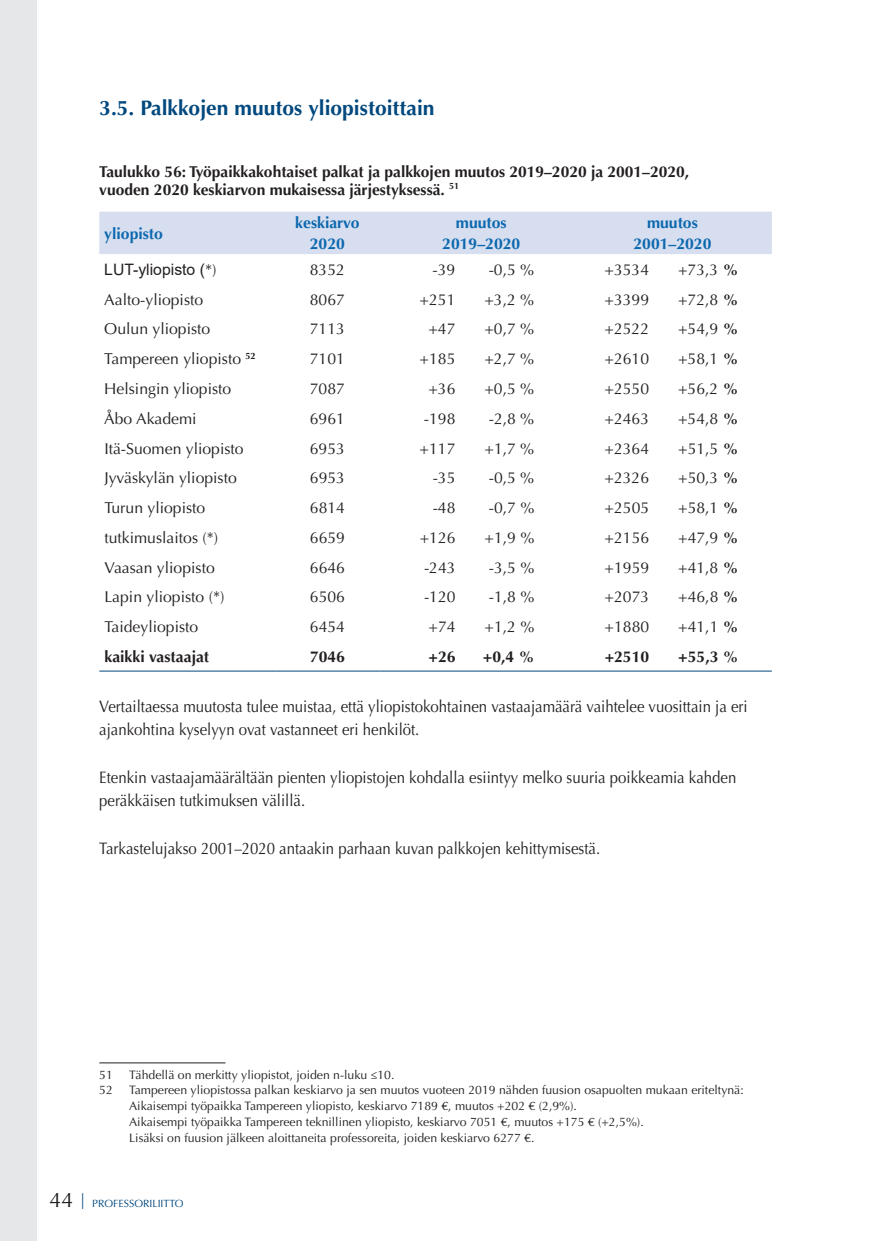
<style>
.page{position:relative;width:874px;height:1241px;background:#fff}
.page>*{position:absolute;margin:0;border:0;box-sizing:border-box;transform-origin:0 0}
.t1{font:700 21px "Optima LT Std";color:#01487e}
.t2{font:16.62px/23.6px "Optima LT Std";color:#231f20;scale:.9 1}
.t3{font:15.75px "Optima LT Std";color:#231f20}
.t4{font:700 15.75px/17.5px "Optima LT Std";color:#231f20}
.t5{font:700 15.75px/21px "Optima LT Std";color:#0c68af;text-align:center}
.t6{font:15.75px "Arial";color:#231f20}
.t7{font:12.25px/15.8px "Optima LT Std";color:#231f20}
.t8{font:10.5px "Optima LT Std";color:#01487e}
.s1{font-family:"Optima LT Std"}
.s2{font-weight:700}
.s3{font-size:21px;color:#231f20}
</style>
<div class="page">
<div style="left:0;top:0;width:37px;height:1240px;background:#e6e7e9"></div>
<div style="left:99px;top:211px;width:672px;height:43px;background:#d6deef"></div>
<hr style="left:99px;top:670px;width:176px;height:1px;background:#01487e">
<hr style="left:275px;top:670px;width:104px;height:1px;background:#01487e">
<hr style="left:379px;top:670px;width:204px;height:1px;background:#01487e">
<hr style="left:583px;top:670px;width:188px;height:1px;background:#01487e">
<hr style="left:99px;top:1062px;width:126px;height:1px;background:#231f20">
<h1 class="t1" style="left:99px;top:95px;width:336px">3.5. Palkkojen muutos yliopistoittain</h1>
<p class="t4" style="left:99px;top:163px;width:591px">Taulukko 56: Työpaikkakohtaiset palkat ja palkkojen muutos 2019–2020 ja 2001–2020, vuoden 2020 keskiarvon mukaisessa järjestyksessä. <sup>51</sup></p>
<p class="t5" style="left:104px;top:223px;width:60px">yliopisto</p>
<p class="t5" style="left:295px;top:212px;width:66px">keskiarvo<br>2020</p>
<p class="t5" style="left:442px;top:212px;width:79px">muutos<br>2019–2020</p>
<p class="t5" style="left:633px;top:212px;width:79px">muutos<br>2001–2020</p>
<p class="t6" style="left:104px;top:258px;width:114px">LUT-yliopisto (<span class="s1">*)</span></p>
<p class="t3" style="left:309px;top:260px;width:37px">8352</p>
<p class="t3" style="left:432px;top:260px;width:24px">-39</p>
<p class="t3" style="left:488px;top:260px;width:47px">-0,5 %</p>
<p class="t3" style="left:604px;top:260px;width:46px">+3534</p>
<p class="t3" style="left:677px;top:260px;width:62px">+73,3 <span class="s2">%</span></p>
<p class="t3" style="left:104px;top:290px;width:100px">Aalto-yliopisto</p>
<p class="t3" style="left:310px;top:290px;width:37px">8067</p>
<p class="t3" style="left:419px;top:290px;width:37px">+251</p>
<p class="t3" style="left:484px;top:290px;width:51px">+3,2 %</p>
<p class="t3" style="left:604px;top:290px;width:46px">+3399</p>
<p class="t3" style="left:677px;top:290px;width:62px">+72,8 <span class="s2">%</span></p>
<p class="t3" style="left:104px;top:320px;width:107px">Oulun yliopisto</p>
<p class="t3" style="left:310px;top:320px;width:37px">7113</p>
<p class="t3" style="left:428px;top:320px;width:29px">+47</p>
<p class="t3" style="left:484px;top:320px;width:51px">+0,7 %</p>
<p class="t3" style="left:604px;top:320px;width:46px">+2522</p>
<p class="t3" style="left:677px;top:320px;width:62px">+54,9 <span class="s2">%</span></p>
<p class="t3" style="left:104px;top:349px;width:153px">Tampereen yliopisto <sup>52</sup></p>
<p class="t3" style="left:310px;top:349px;width:37px">7101</p>
<p class="t3" style="left:419px;top:349px;width:37px">+185</p>
<p class="t3" style="left:484px;top:349px;width:51px">+2,7 %</p>
<p class="t3" style="left:604px;top:349px;width:46px">+2610</p>
<p class="t3" style="left:677px;top:349px;width:62px">+58,1 <span class="s2">%</span></p>
<p class="t3" style="left:104px;top:379px;width:128px">Helsingin yliopisto</p>
<p class="t3" style="left:310px;top:379px;width:37px">7087</p>
<p class="t3" style="left:428px;top:379px;width:29px">+36</p>
<p class="t3" style="left:484px;top:379px;width:51px">+0,5 %</p>
<p class="t3" style="left:604px;top:379px;width:46px">+2550</p>
<p class="t3" style="left:677px;top:379px;width:62px">+56,2 <span class="s2">%</span></p>
<p class="t3" style="left:104px;top:409px;width:94px">Åbo Akademi</p>
<p class="t3" style="left:310px;top:409px;width:37px">6961</p>
<p class="t3" style="left:423px;top:409px;width:33px">-198</p>
<p class="t3" style="left:488px;top:409px;width:47px">-2,8 %</p>
<p class="t3" style="left:604px;top:409px;width:46px">+2463</p>
<p class="t3" style="left:677px;top:409px;width:62px">+54,8 <span class="s2">%</span></p>
<p class="t3" style="left:104px;top:439px;width:141px">Itä-Suomen yliopisto</p>
<p class="t3" style="left:310px;top:439px;width:37px">6953</p>
<p class="t3" style="left:419px;top:439px;width:37px">+117</p>
<p class="t3" style="left:484px;top:439px;width:51px">+1,7 %</p>
<p class="t3" style="left:604px;top:439px;width:46px">+2364</p>
<p class="t3" style="left:677px;top:439px;width:62px">+51,5 <span class="s2">%</span></p>
<p class="t3" style="left:104px;top:468px;width:134px">Jyväskylän yliopisto</p>
<p class="t3" style="left:310px;top:468px;width:37px">6953</p>
<p class="t3" style="left:432px;top:468px;width:24px">-35</p>
<p class="t3" style="left:488px;top:468px;width:47px">-0,5 %</p>
<p class="t3" style="left:604px;top:468px;width:46px">+2326</p>
<p class="t3" style="left:677px;top:468px;width:62px">+50,3 <span class="s2">%</span></p>
<p class="t3" style="left:104px;top:498px;width:102px">Turun yliopisto</p>
<p class="t3" style="left:310px;top:498px;width:37px">6814</p>
<p class="t3" style="left:432px;top:498px;width:24px">-48</p>
<p class="t3" style="left:488px;top:498px;width:47px">-0,7 %</p>
<p class="t3" style="left:604px;top:498px;width:46px">+2505</p>
<p class="t3" style="left:677px;top:498px;width:62px">+58,1 <span class="s2">%</span></p>
<p class="t3" style="left:104px;top:528px;width:115px">tutkimuslaitos (*)</p>
<p class="t3" style="left:310px;top:528px;width:37px">6659</p>
<p class="t3" style="left:419px;top:528px;width:37px">+126</p>
<p class="t3" style="left:484px;top:528px;width:51px">+1,9 %</p>
<p class="t3" style="left:604px;top:528px;width:46px">+2156</p>
<p class="t3" style="left:677px;top:528px;width:62px">+47,9 <span class="s2">%</span></p>
<p class="t3" style="left:104px;top:558px;width:112px">Vaasan yliopisto</p>
<p class="t3" style="left:310px;top:558px;width:37px">6646</p>
<p class="t3" style="left:424px;top:558px;width:33px">-243</p>
<p class="t3" style="left:488px;top:558px;width:47px">-3,5 %</p>
<p class="t3" style="left:604px;top:558px;width:46px">+1959</p>
<p class="t3" style="left:677px;top:558px;width:62px">+41,8 <span class="s2">%</span></p>
<p class="t3" style="left:104px;top:588px;width:121px">Lapin yliopisto (*)</p>
<p class="t3" style="left:310px;top:588px;width:37px">6506</p>
<p class="t3" style="left:424px;top:588px;width:33px">-120</p>
<p class="t3" style="left:488px;top:588px;width:47px">-1,8 %</p>
<p class="t3" style="left:604px;top:588px;width:46px">+2073</p>
<p class="t3" style="left:677px;top:588px;width:62px">+46,8 <span class="s2">%</span></p>
<p class="t3" style="left:104px;top:617px;width:95px">Taideyliopisto</p>
<p class="t3" style="left:310px;top:617px;width:37px">6454</p>
<p class="t3" style="left:428px;top:617px;width:29px">+74</p>
<p class="t3" style="left:484px;top:617px;width:51px">+1,2 %</p>
<p class="t3" style="left:604px;top:617px;width:46px">+1880</p>
<p class="t3" style="left:677px;top:617px;width:62px">+41,1 <span class="s2">%</span></p>
<p class="t4" style="left:104px;top:648px;width:106px">kaikki vastaajat</p>
<p class="t4" style="left:310px;top:648px;width:37px">7046</p>
<p class="t4" style="left:428px;top:648px;width:29px">+26</p>
<p class="t4" style="left:482px;top:648px;width:53px">+0,4 %</p>
<p class="t4" style="left:604px;top:648px;width:46px">+2510</p>
<p class="t4" style="left:678px;top:648px;width:62px">+55,3 %</p>
<p class="t2" style="left:99px;top:694px;width:721px">Vertailtaessa muutosta tulee muistaa, että yliopistokohtainen vastaajamäärä vaihtelee vuosittain ja eri ajankohtina kyselyyn ovat vastanneet eri henkilöt.</p>
<p class="t2" style="left:99px;top:765px;width:709px">Etenkin vastaajamäärältään pienten yliopistojen kohdalla esiintyy melko suuria poikkeamia kahden peräkkäisen tutkimuksen välillä.</p>
<p class="t2" style="left:99px;top:836px;width:558px">Tarkastelujakso 2001–2020 antaakin parhaan kuvan palkkojen kehittymisestä.</p>
<p class="t7" style="left:99px;top:1066px;width:15px">51</p>
<p class="t7" style="left:129px;top:1066px;width:267px">Tähdellä on merkitty yliopistot, joiden n-luku ≤10.</p>
<p class="t7" style="left:99px;top:1082px;width:15px">52</p>
<p class="t7" style="left:129px;top:1082px;width:616px">Tampereen yliopistossa palkan keskiarvo ja sen muutos vuoteen 2019 nähden fuusion osapuolten mukaan eriteltynä:<br>Aikaisempi työpaikka Tampereen yliopisto, keskiarvo 7189 €, muutos +202 € (2,9%).<br>Aikaisempi työpaikka Tampereen teknillinen yliopisto, keskiarvo 7051 €, muutos +175 € (+2,5%).<br>Lisäksi on fuusion jälkeen aloittaneita professoreita, joiden keskiarvo 6277 €.</p>
<p class="t8" style="left:50px;top:1197px;width:135px"><span class="s3">44</span> <sup>|</sup> PROFESSORILIITTO</p>
</div>
